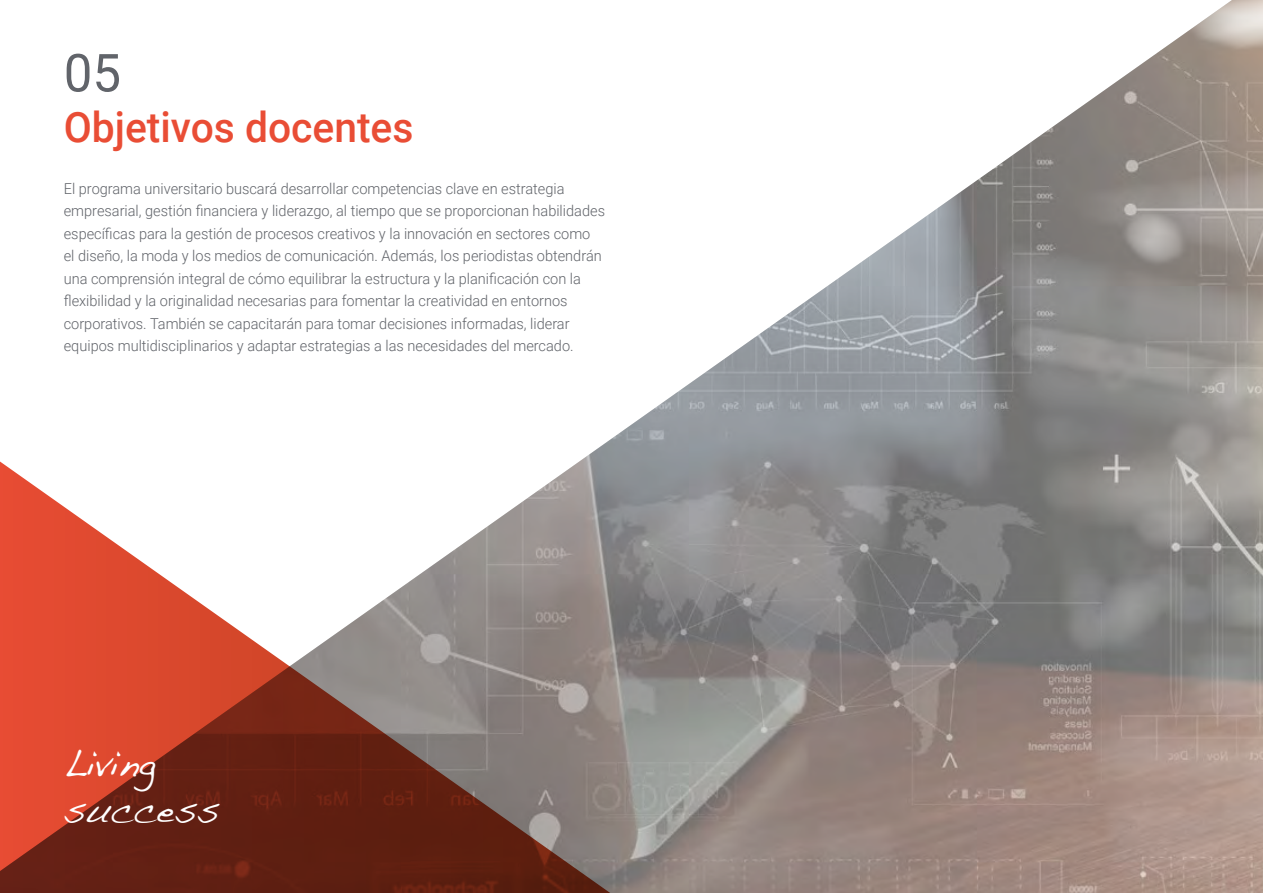
<style>
.page{position:relative;width:1263px;height:893px;background:#fff}
.page>*{position:absolute;margin:0;border:0;box-sizing:border-box;transform-origin:0 0}
.t1{font:52.5px "Roboto";color:#61646a}
.t2{font:500 42px "Roboto";color:#e94d35}
.t3{font:37.5px/46px "Handwriting Dakota";color:#fff}
.t4{font:300 15px/22.5px "Roboto";color:#61646a}
</style>
<div class="page">
<img style="left:601px;top:0;width:662px;height:893px">
<svg style="left:0;top:446px;width:640px;height:447px"></svg>
<h1 class="t1" style="left:64px;top:36px;width:59px">05</h1>
<h2 class="t2" style="left:64px;top:98px;width:351px">Objetivos docentes</h2>
<p class="t4" style="left:64px;top:177px;width:543px">El programa universitario buscará desarrollar competencias clave en estrategia empresarial, gestión financiera y liderazgo, al tiempo que se proporcionan habilidades específicas para la gestión de procesos creativos y la innovación en sectores como<br>el diseño, la moda y los medios de comunicación. Además, los periodistas obtendrán una comprensión integral de cómo equilibrar la estructura y la planificación con la flexibilidad y la originalidad necesarias para fomentar la creatividad en entornos corporativos. También se capacitarán para tomar decisiones informadas, liderar equipos multidisciplinarios y adaptar estrategias a las necesidades del mercado.</p>
<h3 class="t3" style="left:64px;top:740px;width:157px">Living success</h3>
</div>
